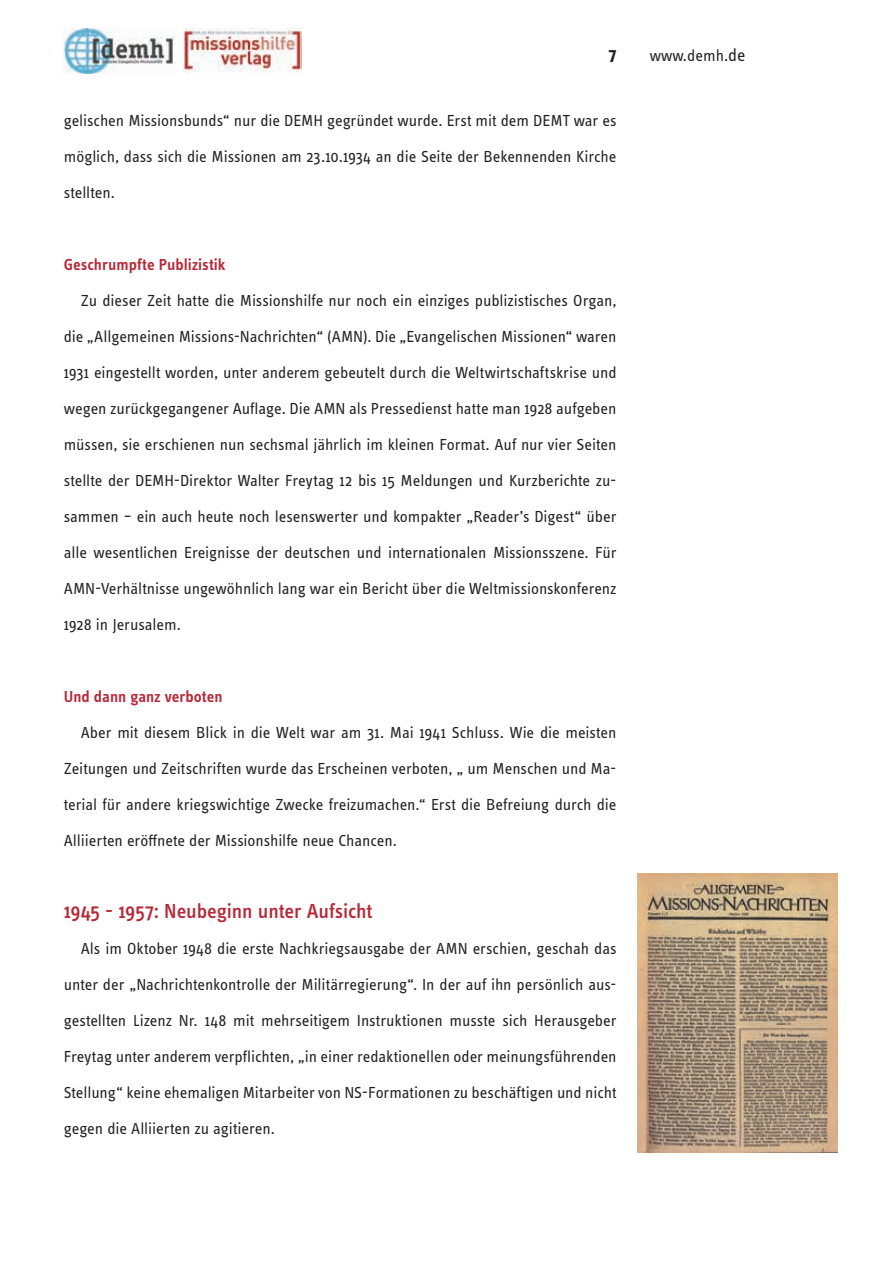
<style>
.page{position:relative;width:893px;height:1263px;background:#fff}
.page>*{position:absolute;margin:0;border:0;box-sizing:border-box;transform-origin:0 0}
.t1{font:500 21px "Info OT Text";letter-spacing:-.01em;color:#b72837}
.t2{font:700 18px "Info OT Text";color:#231f20}
.t3{font:16.5px/36px "Info OT Text";letter-spacing:-.005em;color:#231f20;text-align:justify}
.t4{font:600 16.5px "Info OT Text";color:#b72837}
.s1{font-size:18px}
</style>
<div class="page">
<img style="left:184px;top:29px;width:118px;height:44px">
<img style="left:64px;top:29px;width:110px;height:44px">
<img style="left:638px;top:874px;width:200px;height:278px">
<p class="t2" style="left:609px;top:43px;width:10px">7</p>
<p class="t3" style="left:650px;top:37px;width:97px">www.demh.<span class="s1">de</span></p>
<p class="t3" style="left:64px;top:102px;width:554px">gelischen Missionsbunds“ nur die DEMH gegründet wurde. Erst mit dem DEMT war es möglich, dass sich die Missionen am 23.10.1934 an die Seite der Bekennenden Kirche stellten.</p>
<p class="t4" style="left:64px;top:254px;width:163px">Geschrumpfte Publizistik</p>
<p class="t3" style="left:64px;top:282px;width:554px;text-indent:17px">Zu dieser Zeit hatte die Missionshilfe nur noch ein einziges publizistisches Organ, die „Allgemeinen Missions-Nachrichten“ (AMN). Die „Evangelischen Missionen“ waren 1931 eingestellt worden, unter anderem gebeutelt durch die Weltwirtschaftskrise und wegen zurückgegangener Auflage. Die AMN als Pressedienst hatte man 1928 aufgeben müssen, sie erschienen nun sechsmal jährlich im kleinen Format. Auf nur vier Seiten stellte der DEMH-Direktor Walter Freytag 12 bis 15 Meldungen und Kurzberichte zu&shy;sammen – ein auch heute noch lesenswerter und kompakter „Reader’s Digest“ über alle wesentlichen Ereignisse der deutschen und internationalen Missionsszene. Für AMN-Verhältnisse ungewöhnlich lang war ein Bericht über die Weltmissionskonferenz 1928 in Jerusalem.</p>
<p class="t4" style="left:64px;top:686px;width:160px">Und dann ganz verboten</p>
<p class="t3" style="left:64px;top:714px;width:554px;text-indent:17px">Aber mit diesem Blick in die Welt war am 31. Mai 1941 Schluss. Wie die meisten Zeitungen und Zeitschriften wurde das Erscheinen verboten, „ um Menschen und Ma&shy;terial für andere kriegswichtige Zwecke freizumachen.“ Erst die Befreiung durch die Alliierten eröffnete der Missionshilfe neue Chancen.</p>
<p class="t1" style="left:64px;top:898px;width:310px">1945 - 1957: Neubeginn unter Aufsicht</p>
<p class="t3" style="left:64px;top:930px;width:554px;text-indent:17px">Als im Oktober 1948 die erste Nachkriegsausgabe der AMN erschien, geschah das unter der „Nachrichtenkontrolle der Militärregierung“. In der auf ihn persönlich aus&shy;gestellten Lizenz Nr. 148 mit mehrseitigem Instruktionen musste sich Herausgeber Freytag unter anderem verpflichten, „in einer redaktionellen oder meinungsführenden Stellung“ keine ehemaligen Mitarbeiter von NS-Formationen zu beschäftigen und nicht gegen die Alliierten zu agitieren.</p>
</div>
